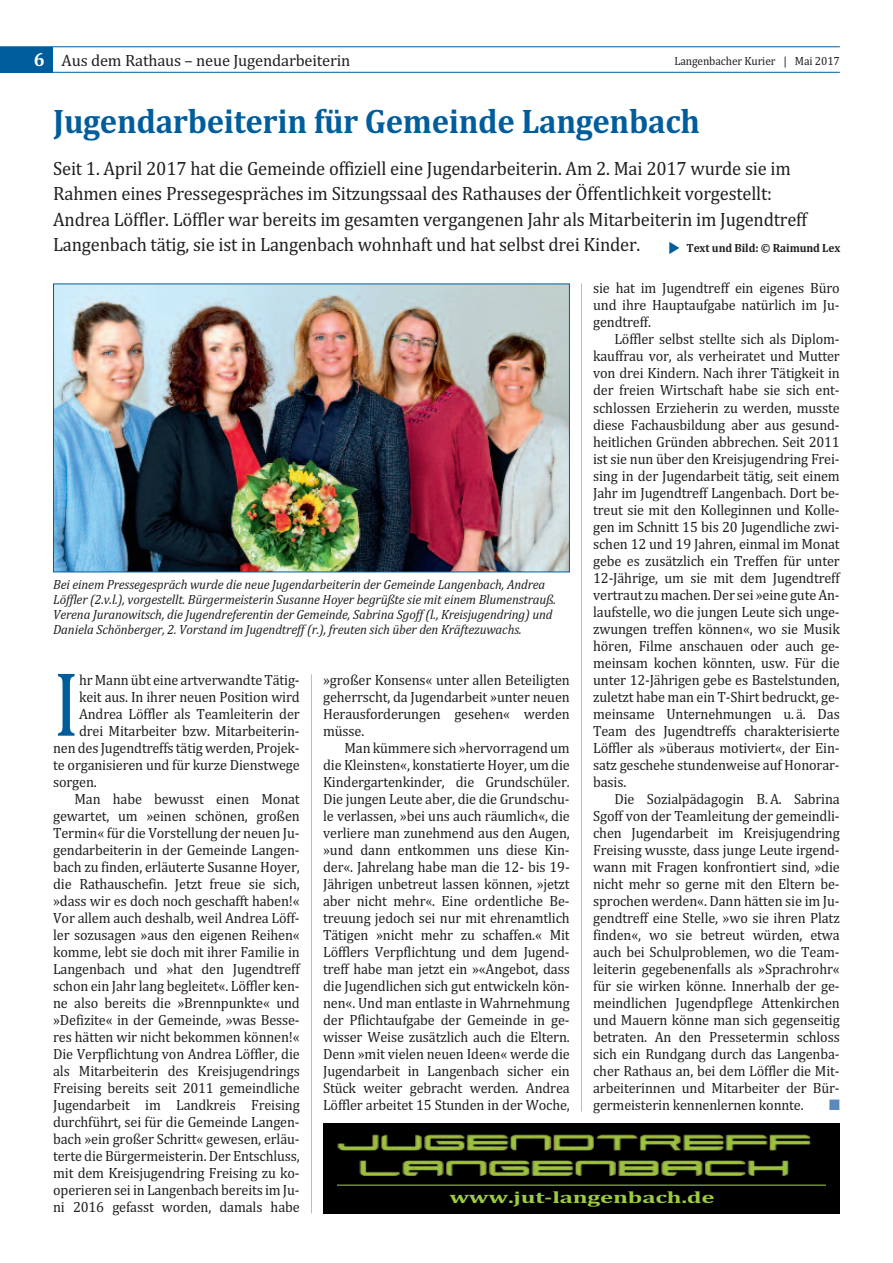
<style>
.page{position:relative;width:893px;height:1263px;background:#fff}
.page>*{position:absolute;margin:0;border:0;box-sizing:border-box;transform-origin:0 0}
.t1{font:92.7px "Cambria";color:#005d9c;scale:.87 1}
.t2{font:700 34.5px "Cambria";letter-spacing:-.01em;color:#005d9c;scale:.95 1}
.t3{font:19.5px/25.5px "Cambria";letter-spacing:-.01em;color:#231f20;scale:.95 1}
.t4{font:700 16.65px "Cambria";letter-spacing:-.01em;color:#9ccb3d;scale:1.49 1}
.t5{font:16.5px "Cambria";letter-spacing:-.01em;color:#231f20}
.t6{font:15px/17px "Cambria";letter-spacing:-.01em;color:#231f20;text-align:justify;scale:.95 1}
.t7{font:15px "Zapf Dingbats ITC";color:#5a8abd;scale:.95 1}
.t8{font:italic 13.5px/15px "Cambria";letter-spacing:-.01em;color:#231f20;scale:.95 1}
.t9{font:12px "Cambria";letter-spacing:-.01em;color:#231f20;scale:.95 1}
.t10{font:700 12px "Cambria";letter-spacing:-.01em;color:#231f20;scale:.95 1}
.s1{font-weight:700;font-size:19.5px;color:#fff}
</style>
<div class="page">
<hr style="left:0;top:46px;width:840px;height:1px;background:#005d9c">
<hr style="left:0;top:72px;width:840px;height:1px;background:#005d9c">
<div style="left:0;top:47px;width:53px;height:25px;background:#005d9c"></div>
<hr style="left:311px;top:674px;width:1px;height:539px;background:#bcbdc0">
<hr style="left:581px;top:284px;width:1px;height:827px;background:#bcbdc0">
<img style="left:55px;top:286px;width:513px;height:284px">
<div style="left:53px;top:284px;width:517px;height:288px;border:1px solid #005d9c"></div>
<img style="left:323px;top:1123px;width:517px;height:90px">
<hr style="left:337px;top:1184px;width:489px;height:2px;background:#9ccb3d">
<p class="t5" style="left:34px;top:50px;width:318px"><span class="s1">6</span> Aus dem Rathaus – neue Jugendarbeiterin</p>
<p class="t9" style="left:674px;top:53px;width:176px">Langenbacher Kurier | Mai 2017</p>
<h2 class="t2" style="left:53px;top:101px;width:682px">Jugendarbeiterin für Gemeinde Langenbach</h2>
<p class="t3" style="left:53px;top:155px;width:796px">Seit 1. April 2017 hat die Gemeinde offiziell eine Jugendarbeiterin. Am 2. Mai 2017 wurde sie im Rahmen eines Pressegespräches im Sitzungssaal des Rathauses der Öffentlichkeit vorgestellt:<br>Andrea Löffler. Löffler war bereits im gesamten vergangenen Jahr als Mitarbeiterin im Jugendtreff Langenbach tätig, sie ist in Langenbach wohnhaft und hat selbst drei Kinder.</p>
<p class="t10" style="left:686px;top:241px;width:163px">Text und Bild: © Raimund Lex</p>
<p class="t6" style="left:593px;top:280px;width:261px">sie hat im Jugendtreff ein eigenes büro und ihre Hauptaufgabe natürlich im Ju&shy;gendtreff.</p>
<p class="t6" style="left:593px;top:331px;width:262px;text-indent:21px">Löffler selbst stellte sich als Diplom&shy;kauffrau vor, als verheiratet und Mutter von drei Kindern. Nach ihrer tätigkeit in der freien Wirtschaft habe sie sich ent&shy;schlossen erzieherin zu werden, musste diese fachausbildung aber aus gesund&shy;heitlichen Gründen abbrechen. Seit 2011 ist sie nun über den Kreisjugendring frei&shy;sing in der Jugendarbeit tätig, seit einem Jahr im Jugendtreff Langenbach. Dort be&shy;treut sie mit den Kolleginnen und Kolle&shy;gen im Schnitt 15 bis 20 Jugendliche zwi&shy;schen 12 und 19 Jahren, einmal im Monat gebe es zusätzlich ein treffen für unter 12-Jährige, um sie mit dem Jugendtreff vertraut zu machen. Der sei »eine guteAn&shy;laufstelle, wo die jungen Leute sich unge&shy;zwungen treffen können«, wo sie Musik hören, filme anschauen oder auch ge&shy;meinsam kochen könnten, usw. für die unter 12-Jährigen gebe es bastelstunden, zuletzt habe man ein t-Shirt bedruckt, ge&shy;meinsame unternehmungen u. ä. Das team des Jugendtreffs charakterisierte Löffler als »überaus motiviert«, der ein&shy;satz geschehe stundenweise auf Honorar&shy;basis.</p>
<p class="t6" style="left:593px;top:790px;width:261px;text-indent:21px">Die Sozialpädagogin b.A. Sabrina Sgoff von der teamleitung der gemeindli&shy;chen Jugendarbeit im Kreisjugendring freising wusste, dass junge Leute irgend&shy;wann mit fragen konfrontiert sind, »die nicht mehr so gerne mit den eltern be&shy;sprochen werden«. Dann hätten sie im Ju&shy;gendtreff eine Stelle, »wo sie ihren Platz finden«, wo sie betreut würden, etwa auch bei Schulproblemen, wo die team&shy;leiterin gegebenenfalls als »Sprachrohr« für sie wirken könne. innerhalb der ge&shy;meindlichen Jugendpflege Attenkirchen und Mauern könne man sich gegenseitig betraten. An den Pressetermin schloss sich ein Rundgang durch das Langenba&shy;cher Rathaus an, bei dem Löffler die Mit&shy;arbeiterinnen und Mitarbeiter der bür&shy;germeisterin kennenlernen konnte.</p>
<p class="t8" style="left:53px;top:577px;width:531px">Bei einem Pressegespräch wurde die neue Jugendarbeiterin der Gemeinde Langenbach, Andrea Löffler (2.v.l.), vorgestellt. Bürgermeisterin Susanne Hoyer begrüßte sie mit einem Blumenstrauß.<br>Verena Juranowitsch, die Jugendreferentin der Gemeinde, Sabrina Sgoff (l., Kreisjugendring) und Daniela Schönberger, 2. Vorstand im Jugendtreff (r.), freuten sich über den Kräftezuwachs.</p>
<h1 class="t1" style="left:53px;top:649px;width:32px">i</h1>
<p class="t6" style="left:79px;top:671px;width:234px">hr Mann übt eine artverwandtetätig-</p>
<p class="t6" style="left:323px;top:671px;width:261px">»großer Konsens« unter allen beteiligten geherrscht, da Jugendarbeit »unter neuen Herausforderungen gesehen« werden müsse.</p>
<p class="t6" style="left:323px;top:739px;width:261px;text-indent:21px">Man kümmere sich »hervorragend um die Kleinsten«, konstatierte Hoyer, um die Kindergartenkinder, die Grundschüler.<br>Die jungen Leute aber, die die Grundschu&shy;le verlassen, »bei uns auch räumlich«, die verliere man zunehmend aus den Augen, »und dann entkommen uns diese Kin&shy;der«. Jahrelang habe man die 12- bis 19- Jährigen unbetreut lassen können, »jetzt aber nicht mehr«. eine ordentliche be&shy;treuung jedoch sei nur mit ehrenamtlich tätigen »nicht mehr zu schaffen.« Mit Löfflers Verpflichtung und dem Jugend&shy;treff habe man jetzt ein »«Angebot, dass die Jugendlichen sich gut entwickeln kön&shy;nen«. und man entlaste in Wahrnehmung der Pflichtaufgabe der Gemeinde in ge&shy;wisser Weise zusätzlich auch die eltern.<br>Denn »mit vielen neuen ideen« werde die Jugendarbeit in Langenbach sicher ein Stück weiter gebracht werden. Andrea Löffler arbeitet 15 Stunden in der Woche,</p>
<p class="t6" style="left:79px;top:688px;width:234px">keit aus. in ihrer neuen Position wird</p>
<p class="t6" style="left:79px;top:705px;width:234px">Andrea Löffler als teamleiterin der</p>
<p class="t6" style="left:79px;top:722px;width:234px">drei Mitarbeiter bzw. Mitarbeiterin-</p>
<p class="t6" style="left:53px;top:739px;width:261px">nen des Jugendtreffs tätig werden, Projek-</p>
<p class="t6" style="left:53px;top:756px;width:261px">te organisieren und für kurze Dienstwege</p>
<p class="t6" style="left:53px;top:773px;width:47px">sorgen.</p>
<p class="t6" style="left:74px;top:790px;width:239px">Man habe bewusst einen Monat</p>
<p class="t6" style="left:53px;top:807px;width:261px">gewartet, um »einen schönen, großen</p>
<p class="t6" style="left:53px;top:824px;width:261px">termin« für die Vorstellung der neuen Ju-</p>
<p class="t6" style="left:53px;top:841px;width:261px">gendarbeiterin in der Gemeinde Langen-</p>
<p class="t6" style="left:53px;top:858px;width:261px">bach zu finden, erläuterte Susanne Hoyer,</p>
<p class="t6" style="left:53px;top:875px;width:261px">die Rathauschefin. Jetzt freue sie sich,</p>
<p class="t6" style="left:53px;top:892px;width:261px">»dass wir es doch noch geschafft haben!«</p>
<p class="t6" style="left:53px;top:909px;width:261px">Vor allem auch deshalb, weil Andrea Löff-</p>
<p class="t6" style="left:53px;top:926px;width:261px">ler sozusagen »aus den eigenen Reihen«</p>
<p class="t6" style="left:53px;top:943px;width:261px">komme, lebt sie doch mit ihrer familie in</p>
<p class="t6" style="left:53px;top:960px;width:262px">Langenbach und »hat den Jugendtreff</p>
<p class="t6" style="left:53px;top:977px;width:261px">schon ein Jahr lang begleitet«. Löffler ken-</p>
<p class="t6" style="left:53px;top:994px;width:261px">ne also bereits die »brennpunkte« und</p>
<p class="t6" style="left:53px;top:1011px;width:261px">»Defizite« in der Gemeinde, »was besse-</p>
<p class="t6" style="left:53px;top:1028px;width:261px">res hätten wir nicht bekommen können!«</p>
<p class="t6" style="left:53px;top:1045px;width:261px">Die Verpflichtung von Andrea Löffler, die</p>
<p class="t6" style="left:53px;top:1062px;width:261px">als Mitarbeiterin des Kreisjugendrings</p>
<p class="t6" style="left:53px;top:1079px;width:261px">freising bereits seit 2011 gemeindliche</p>
<p class="t6" style="left:53px;top:1096px;width:261px">Jugendarbeit im Landkreis freising</p>
<p class="t6" style="left:53px;top:1113px;width:261px">durchführt, sei für die Gemeinde Langen-</p>
<p class="t6" style="left:53px;top:1130px;width:261px">bach »ein großer Schritt« gewesen, erläu-</p>
<p class="t6" style="left:53px;top:1147px;width:261px">terte die bürgermeisterin. Der entschluss,</p>
<p class="t6" style="left:53px;top:1164px;width:261px">mit dem Kreisjugendring freising zu ko-</p>
<p class="t6" style="left:53px;top:1181px;width:261px">operieren sei in Langenbach bereits im Ju-</p>
<p class="t6" style="left:53px;top:1198px;width:261px">ni 2016 gefasst worden, damals habe</p>
<p class="t7" style="left:829px;top:1096px;width:13px">■</p>
<p class="t4" style="left:449px;top:1187px;width:180px">www.jut-langenbach.de</p>
</div>
